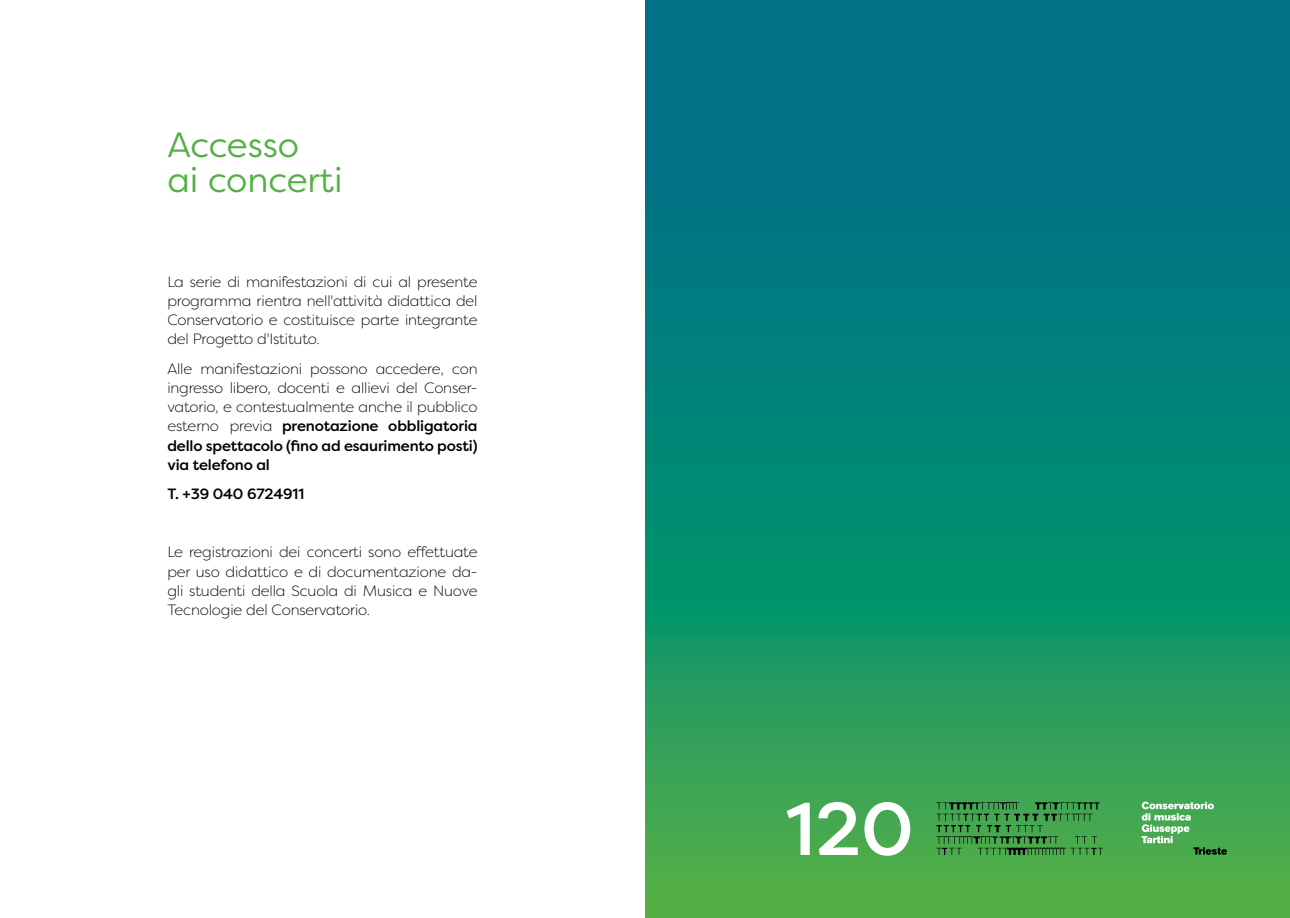
<style>
.page{position:relative;width:1290px;height:918px;background:#fff}
.page>*{position:absolute;margin:0;border:0;box-sizing:border-box;transform-origin:0 0}
.t1{font:500 74.55px "Filson Pro";color:#fff}
.t2{font:35px/35px "Filson Pro";color:#54b045}
.t3{font:300 14.88px/19.2px "Filson Pro";letter-spacing:-.01em;color:#000;text-align:justify}
.t4{font:500 14.88px "Filson Pro";letter-spacing:-.01em;color:#000}
.s1{font-weight:500}
</style>
<div class="page">
<svg style="left:645px;top:0;width:645px;height:918px;background:#108971"></svg>
<svg style="left:936px;top:802px;width:167px;height:53px;background:#3b8e42"></svg>
<svg style="left:1141px;top:801px;width:86px;height:54px;background:#63b26a"></svg>
<h2 class="t2" style="left:167px;top:126px;width:177px">Accesso<br>ai concerti</h2>
<p class="t3" style="left:167px;top:271px;width:312px">La serie di manifestazioni di cui al presente programma rientra nell'attività didattica del Conservatorio e costituisce parte integrante del Progetto d'Istituto.</p>
<p class="t3" style="left:167px;top:358px;width:312px">Alle manifestazioni possono accedere, con ingresso libero, docenti e allievi del Conser&shy;vatorio, e contestualmente anche il pubblico esterno previa <span class="s1">prenotazione obbligatoria dello spettacolo (fino ad esaurimento posti) via telefono al</span></p>
<p class="t4" style="left:167px;top:483px;width:138px">T. +39 040 6724911</p>
<p class="t3" style="left:167px;top:542px;width:312px">Le registrazioni dei concerti sono effettuate per uso didattico e di documentazione da&shy;gli studenti della Scuola di Musica e Nuove Tecnologie del Conservatorio.</p>
<h1 class="t1" style="left:786px;top:777px;width:129px">120</h1>
</div>
